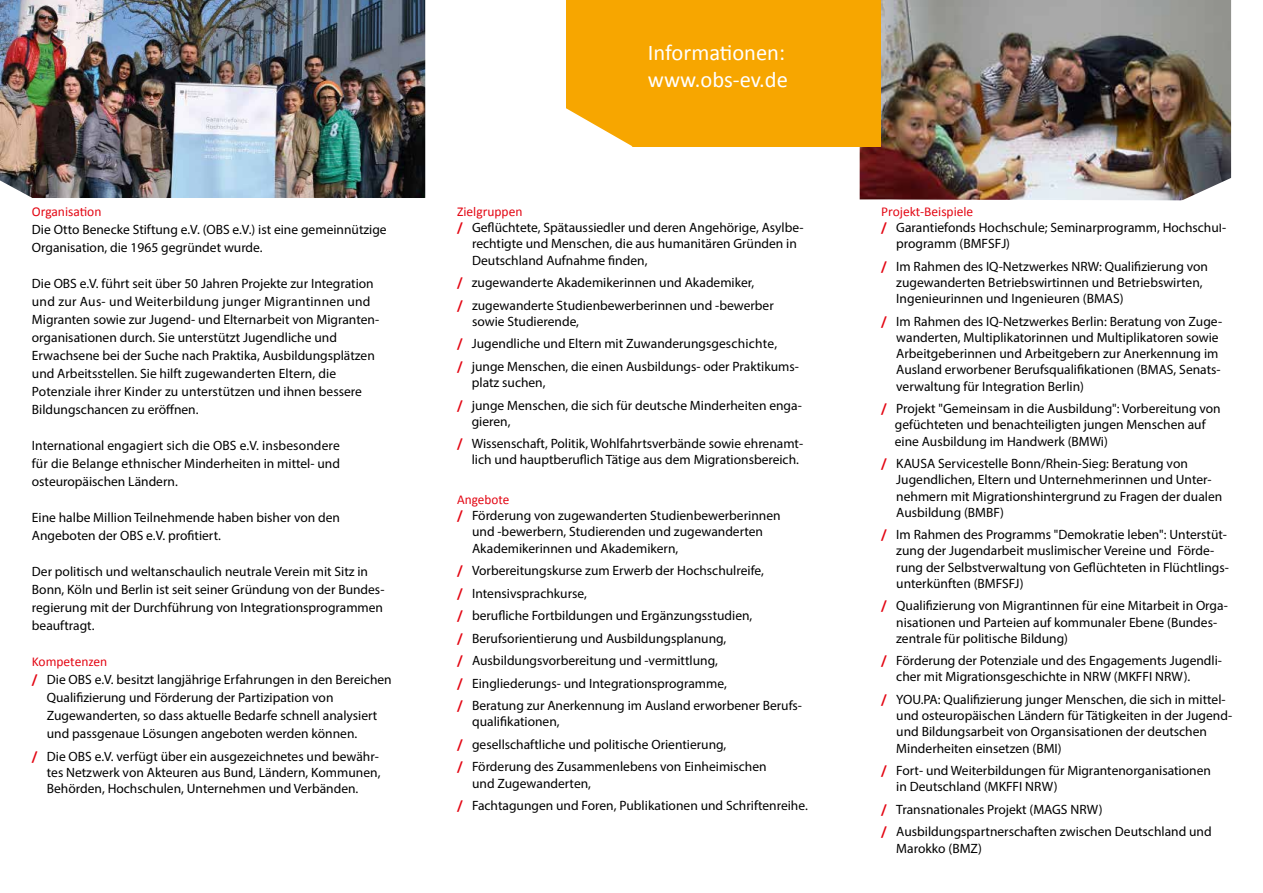
<style>
.page{position:relative;width:1263px;height:893px;background:#fff}
.page>*{position:absolute;margin:0;border:0;box-sizing:border-box;transform-origin:0 0}
.t1{font:22.5px/27px "Calibri";color:#fff}
.t2{font:13.5px/16.2px "Myriad Pro";color:#000}
.t3{font:13.5px "Calibri";color:#e30613}
.s1{font-family:"Calibri";font-weight:700;color:#e30613}
</style>
<div class="page">
<img style="left:0;top:0;width:425px;height:198px">
<img style="left:860px;top:0;width:371px;height:201px">
<div style="left:567px;top:0;width:314px;height:146px;background:#f7a600"></div>
<svg style="left:1176px;top:173px;width:56px;height:28px"></svg>
<svg style="left:566px;top:108px;width:66px;height:39px"></svg>
<p class="t3" style="left:32px;top:203px;width:71px">Organisation</p>
<p class="t2" style="left:32px;top:220px;width:356px;line-height:18px">Die Otto Benecke Stiftung e.V. (OBS e.V.) ist eine gemeinnützige<br>Organisation, die 1965 gegründet wurde.</p>
<p class="t2" style="left:32px;top:274px;width:349px;line-height:18px">Die OBS e.V. führt seit über 50 Jahren Projekte zur Integration und zur Aus- und Weiterbildung junger Migrantinnen und Migranten sowie zur Jugend- und Elternarbeit von Migranten&shy;organisationen durch. Sie unterstützt Jugendliche und Erwachsene bei der Suche nach Praktika, Ausbildungsplätzen und Arbeitsstellen. Sie hilft zugewanderten Eltern, die Potenziale ihrer Kinder zu unterstützen und ihnen bessere Bildungschancen zu eröffnen.</p>
<p class="t2" style="left:32px;top:436px;width:310px;line-height:18px;text-align:justify">International engagiert sich die OBS e.V. insbesondere für die Belange ethnischer Minderheiten in mittel- und osteuropäischen Ländern.</p>
<p class="t2" style="left:32px;top:508px;width:310px;line-height:18px">Eine halbe Million Teilnehmende haben bisher von den<br>Angeboten der OBS e.V. profitiert.</p>
<p class="t2" style="left:32px;top:562px;width:354px;line-height:18px">Der politisch und weltanschaulich neutrale Verein mit Sitz in Bonn, Köln und Berlin ist seit seiner Gründung von der Bundes&shy;regierung mit der Durchführung von Integrationsprogrammen beauftragt.</p>
<p class="t3" style="left:32px;top:653px;width:77px">Kompetenzen</p>
<p class="t2" style="left:47px;top:670px;width:346px;line-height:18px;text-indent:-15px"><span class="s1">/</span> Die OBS e.V. besitzt langjährige Erfahrungen in den Bereichen Qualifizierung und Förderung der Partizipation von Zugewanderten, so dass aktuelle Bedarfe schnell analysiert und passgenaue Lösungen angeboten werden können.</p>
<p class="t2" style="left:47px;top:748px;width:335px;text-align:justify;text-indent:-15px"><span class="s1">/</span> Die OBS e.V. verfügt über ein ausgezeichnetes und bewähr&shy;tes Netzwerk von Akteuren aus Bund, Ländern, Kommunen, Behörden, Hochschulen, Unternehmen und Verbänden.</p>
<h1 class="t1" style="left:648px;top:39px;width:142px">Informationen: www.obs-ev.de</h1>
<p class="t3" style="left:457px;top:203px;width:67px">Zielgruppen</p>
<p class="t2" style="left:472px;top:219px;width:333px;text-indent:-15px"><span class="s1">/</span> Geflüchtete, Spätaussiedler und deren Angehörige, Asylbe&shy;rechtigte und Menschen, die aus humanitären Gründen in<br>Deutschland Aufnahme finden,</p>
<p class="t2" style="left:457px;top:271px;width:318px;line-height:22.5px"><span class="s1">/</span> zugewanderte Akademikerinnen und Akademiker,<br><span class="s1">/</span> zugewanderte Studienbewerberinnen und -bewerber</p>
<p class="t2" style="left:457px;top:310px;width:343px;line-height:22.5px;text-indent:15px">sowie Studierende,<br><span class="s1">/</span> Jugendliche und Eltern mit Zuwanderungsgeschichte,<br><span class="s1">/</span> junge Menschen, die einen Ausbildungs- oder Praktikums-</p>
<p class="t2" style="left:457px;top:371px;width:346px;line-height:22.5px;text-indent:15px">platz suchen,<br><span class="s1">/</span> junge Menschen, die sich für deutsche Minderheiten enga-</p>
<p class="t2" style="left:457px;top:410px;width:347px;line-height:22.5px;text-indent:15px">gieren,<br><span class="s1">/</span> Wissenschaft, Politik, Wohlfahrtsverbände sowie ehrenamt-</p>
<p class="t2" style="left:472px;top:452px;width:329px">lich und hauptberuflich Tätige aus dem Migrationsbereich.</p>
<p class="t3" style="left:457px;top:491px;width:54px">Angebote</p>
<p class="t2" style="left:472px;top:507px;width:310px;text-indent:-15px"><span class="s1">/</span> Förderung von zugewanderten Studienbewerberinnen und -bewerbern, Studierenden und zugewanderten<br>Akademikerinnen und Akademikern,</p>
<p class="t2" style="left:457px;top:559px;width:346px;line-height:22.5px"><span class="s1">/</span> Vorbereitungskurse zum Erwerb der Hochschulreife,<br><span class="s1">/</span> Intensivsprachkurse,<br><span class="s1">/</span> berufliche Fortbildungen und Ergänzungsstudien,<br><span class="s1">/</span> Berufsorientierung und Ausbildungsplanung,<br><span class="s1">/</span> Ausbildungsvorbereitung und -vermittlung,<br><span class="s1">/</span> Eingliederungs- und Integrationsprogramme,<br><span class="s1">/</span> Beratung zur Anerkennung im Ausland erworbener Berufs-</p>
<p class="t2" style="left:457px;top:710px;width:311px;line-height:22.5px;text-indent:15px">qualifikationen,<br><span class="s1">/</span> gesellschaftliche und politische Orientierung,<br><span class="s1">/</span> Förderung des Zusammenlebens von Einheimischen</p>
<p class="t2" style="left:457px;top:772px;width:352px;line-height:22.5px;text-indent:15px">und Zugewanderten,<br><span class="s1">/</span> Fachtagungen und Foren, Publikationen und Schriftenreihe.</p>
<p class="t3" style="left:881px;top:203px;width:93px">Projekt-Beispiele</p>
<p class="t2" style="left:896px;top:219px;width:331px;text-indent:-15px"><span class="s1">/</span> Garantiefonds Hochschule; Seminarprogramm, Hochschul&shy;programm (BMFSFJ)</p>
<p class="t2" style="left:896px;top:258px;width:313px;text-indent:-15px"><span class="s1">/</span> Im Rahmen des IQ-Netzwerkes NRW: Qualifizierung von zugewanderten Betriebswirtinnen und Betriebswirten,<br>Ingenieurinnen und Ingenieuren (BMAS)</p>
<p class="t2" style="left:896px;top:313px;width:327px;text-indent:-15px"><span class="s1">/</span> Im Rahmen des IQ-Netzwerkes Berlin: Beratung von Zuge&shy;wanderten, Multiplikatorinnen und Multiplikatoren sowie Arbeitgeberinnen und Arbeitgebern zur Anerkennung im Ausland erworbener Berufsqualifikationen (BMAS, Senats&shy;verwaltung für Integration Berlin)</p>
<p class="t2" style="left:895px;top:400px;width:327px;text-indent:-14px"><span class="s1">/</span> Projekt "Gemeinsam in die Ausbildung": Vorbereitung von gefüchteten und benachteiligten jungen Menschen auf eine Ausbildung im Handwerk (BMWi)</p>
<p class="t2" style="left:896px;top:455px;width:327px;text-indent:-15px"><span class="s1">/</span> KAUSA Servicestelle Bonn/Rhein-Sieg: Beratung von Jugendlichen, Eltern und Unternehmerinnen und Unter&shy;nehmern mit Migrationshintergrund zu Fragen der dualen Ausbildung (BMBF)</p>
<p class="t2" style="left:896px;top:526px;width:334px;text-indent:-15px"><span class="s1">/</span> Im Rahmen des Programms "Demokratie leben": Unterstüt&shy;zung der Jugendarbeit muslimischer Vereine und Förde&shy;rung der Selbstverwaltung von Geflüchteten in Flüchtlings&shy;unterkünften (BMFSFJ)</p>
<p class="t2" style="left:896px;top:597px;width:333px;text-indent:-15px"><span class="s1">/</span> Qualifizierung von Migrantinnen für eine Mitarbeit in Orga&shy;nisationen und Parteien auf kommunaler Ebene (Bundes&shy;zentrale für politische Bildung)</p>
<p class="t2" style="left:896px;top:652px;width:327px;text-indent:-15px"><span class="s1">/</span> Förderung der Potenziale und des Engagements Jugendli&shy;cher mit Migrationsgeschichte in NRW (MKFFI NRW).</p>
<p class="t2" style="left:896px;top:691px;width:337px;text-indent:-15px"><span class="s1">/</span> YOU.PA: Qualifizierung junger Menschen, die sich in mittel&shy;und osteuropäischen Ländern für Tätigkeiten in der Jugend&shy;und Bildungsarbeit von Organsisationen der deutschen Minderheiten einsetzen (BMI)</p>
<p class="t2" style="left:896px;top:762px;width:316px;text-indent:-15px"><span class="s1">/</span> Fort- und Weiterbildungen für Migrantenorganisationen in Deutschland (MKFFI NRW)</p>
<p class="t2" style="left:881px;top:798px;width:332px;line-height:22.5px"><span class="s1">/</span> Transnationales Projekt (MAGS NRW)<br><span class="s1">/</span> Ausbildungspartnerschaften zwischen Deutschland und</p>
<p class="t2" style="left:896px;top:840px;width:87px">Marokko (BMZ)</p>
</div>
